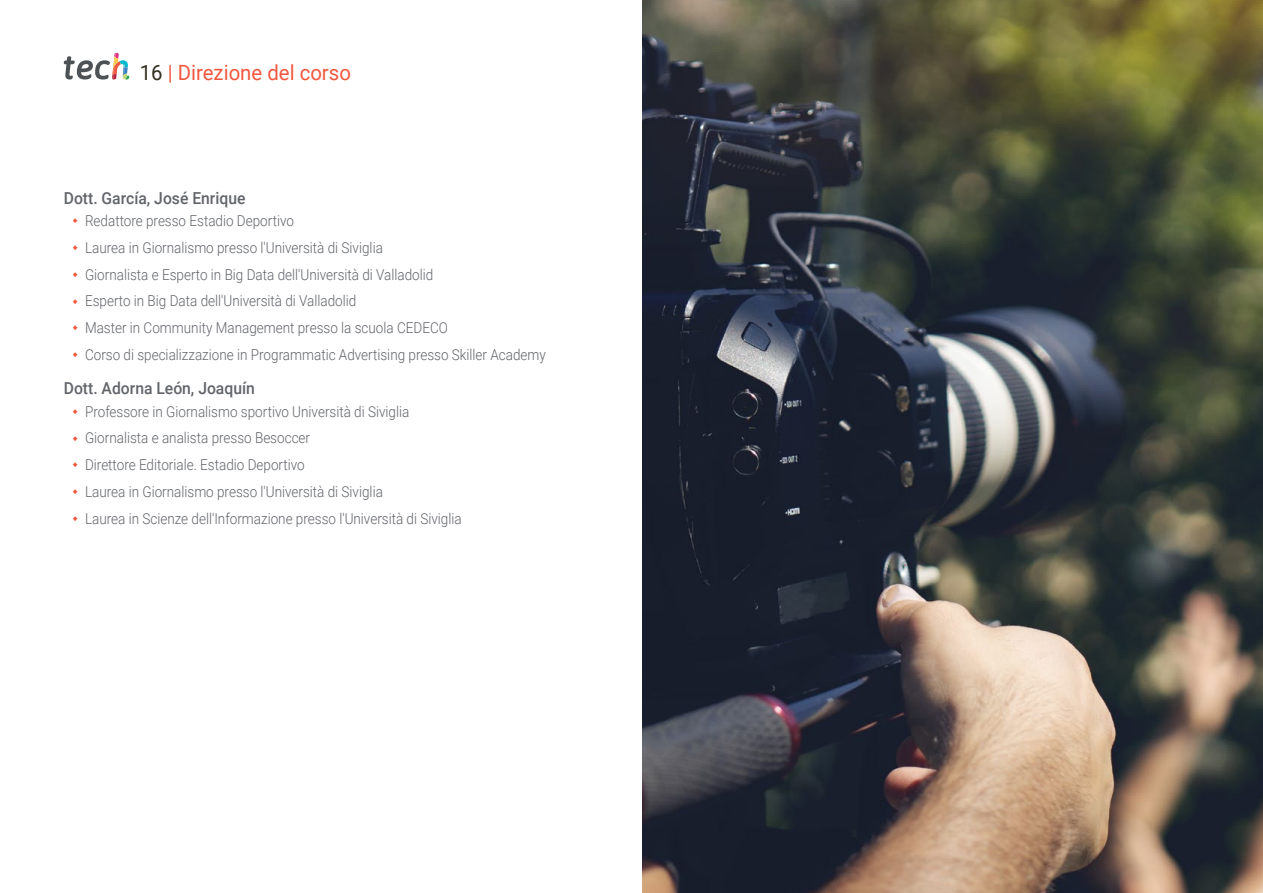
<style>
.page{position:relative;width:1263px;height:893px;background:#fff}
.page>*{position:absolute;margin:0;border:0;box-sizing:border-box;transform-origin:0 0}
.t1{font:21px "Roboto";color:#f1583f}
.t2{font:500 16.5px "Roboto";color:#61646a;scale:.95 1}
.t3{font:300 15px/26.7px "Roboto";color:#61646a;scale:.9 1}
.s1{color:#312e20}
</style>
<div class="page">
<img style="left:642px;top:0;width:621px;height:893px">
<svg style="left:64px;top:53px;width:65px;height:27px"></svg>
<h1 class="t1" style="left:140px;top:57px;width:213px"><span class="s1">16</span> | Direzione del corso</h1>
<p class="t2" style="left:64px;top:186px;width:193px">Dott. García, José Enrique</p>
<p class="t3" style="left:85px;top:207px;width:513px">Redattore presso Estadio Deportivo<br>Laurea in Giornalismo presso l'Università di Siviglia<br>Giornalista e Esperto in Big Data dell'Università di Valladolid<br>Esperto in Big Data dell'Università di Valladolid<br>Master in Community Management presso la scuola CEDECO<br>Corso di specializzazione in Programmatic Advertising presso Skiller Academy</p>
<p class="t2" style="left:64px;top:377px;width:203px">Dott. Adorna León, Joaquín</p>
<p class="t3" style="left:85px;top:397px;width:420px">Professore in Giornalismo sportivo Università di Siviglia Giornalista e analista presso Besoccer<br>Direttore Editoriale. Estadio Deportivo<br>Laurea in Giornalismo presso l'Università di Siviglia<br>Laurea in Scienze dell'Informazione presso l'Università di Siviglia</p>
</div>
